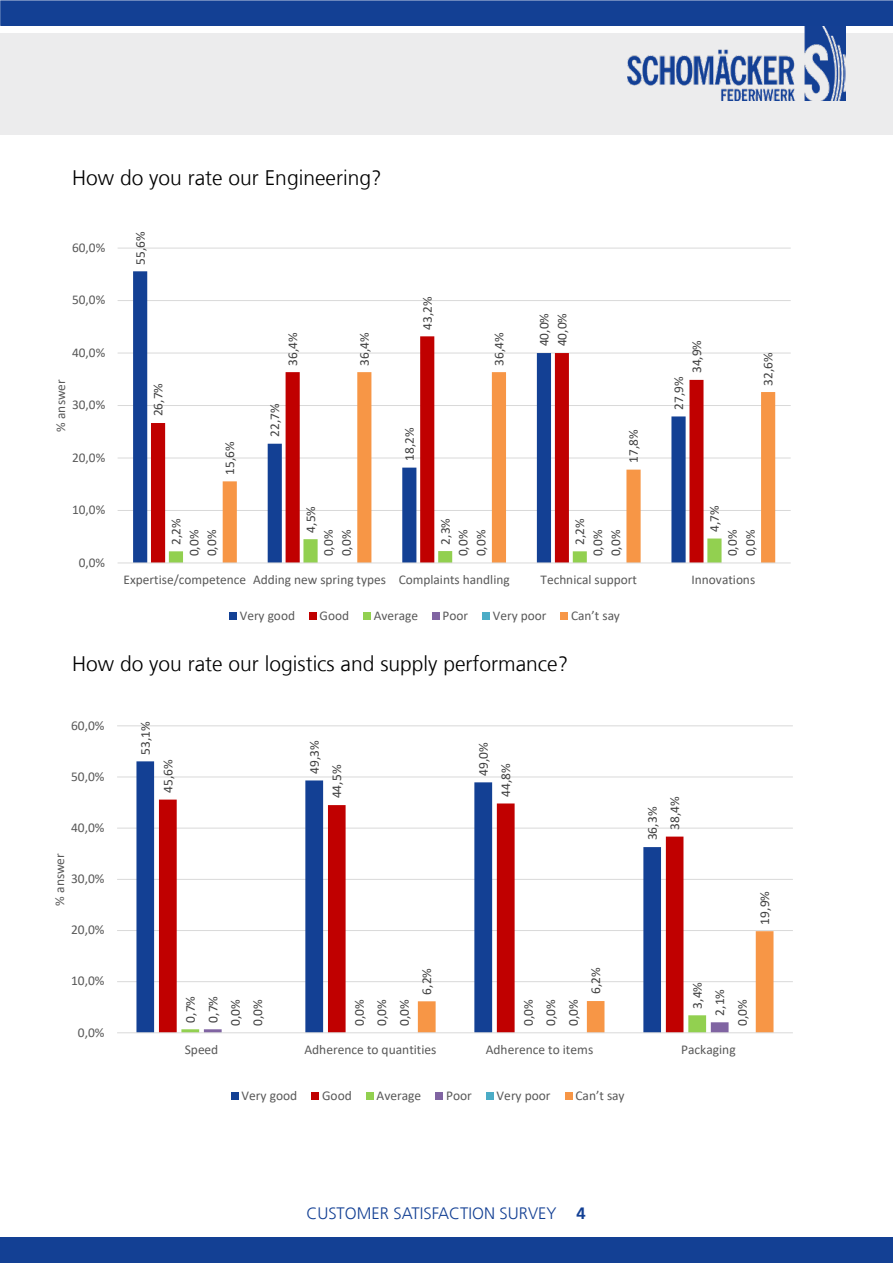
<style>
.page{position:relative;width:893px;height:1263px;background:#fff}
.page>*{position:absolute;margin:0;border:0;box-sizing:border-box;transform-origin:0 0}
.t1{font:300 21px "Frutiger LT Com";color:#000}
.t2{font:300 16.5px "Frutiger LT Com";color:#134094}
.t3{font:13.5px "Calibri";color:#595959}
.t4{font:13.5px/22.5px "Calibri";letter-spacing:.005em;color:#404040}
.t5{font:13.35px "Calibri";color:#595959}
.t6{font:13.35px/17.9px "Calibri";letter-spacing:.005em;color:#404040}
.s1{font-weight:700}
</style>
<div class="page">
<div style="left:0;top:34px;width:893px;height:101px;background:#ececed"></div>
<img style="left:627px;top:26px;width:218px;height:75px">
<div style="left:1px;top:1px;width:891px;height:24px;background:#134094"></div>
<div style="left:0;top:0;width:893px;height:26px;border:2px solid #134094"></div>
<div style="left:0;top:1237px;width:893px;height:26px;background:#134094"></div>
<hr style="left:118px;top:510px;width:673px;height:1px;background:#d9d9d9">
<hr style="left:118px;top:458px;width:673px;height:1px;background:#d9d9d9">
<hr style="left:118px;top:405px;width:673px;height:1px;background:#d9d9d9">
<hr style="left:118px;top:353px;width:673px;height:1px;background:#d9d9d9">
<hr style="left:118px;top:300px;width:673px;height:1px;background:#d9d9d9">
<hr style="left:118px;top:248px;width:673px;height:1px;background:#d9d9d9">
<svg style="left:133px;top:271px;width:18px;height:291px;fill:#134094"></svg>
<svg style="left:151px;top:336px;width:552px;height:226px"></svg>
<svg style="left:169px;top:538px;width:54px;height:24px"></svg>
<svg style="left:223px;top:372px;width:552px;height:190px"></svg>
<hr style="left:118px;top:562px;width:673px;height:1px;background:#d9d9d9">
<div style="left:229px;top:612px;width:8px;height:8px;background:#134094"></div>
<div style="left:309px;top:612px;width:7px;height:8px;background:#c00000"></div>
<div style="left:363px;top:612px;width:7px;height:8px;background:#92d050"></div>
<div style="left:432px;top:612px;width:7px;height:8px;background:#8064a2"></div>
<div style="left:482px;top:612px;width:8px;height:8px;background:#4bacc6"></div>
<div style="left:560px;top:612px;width:8px;height:8px;background:#f79646"></div>
<hr style="left:117px;top:981px;width:676px;height:1px;background:#d9d9d9">
<hr style="left:117px;top:930px;width:676px;height:1px;background:#d9d9d9">
<hr style="left:117px;top:879px;width:676px;height:1px;background:#d9d9d9">
<hr style="left:117px;top:828px;width:676px;height:1px;background:#d9d9d9">
<hr style="left:117px;top:776px;width:676px;height:1px;background:#d9d9d9">
<hr style="left:117px;top:725px;width:676px;height:1px;background:#d9d9d9">
<svg style="left:136px;top:761px;width:525px;height:271px"></svg>
<svg style="left:159px;top:799px;width:524px;height:233px"></svg>
<svg style="left:181px;top:931px;width:592px;height:101px"></svg>
<hr style="left:117px;top:1032px;width:676px;height:1px;background:#d9d9d9">
<div style="left:231px;top:1092px;width:7px;height:8px;background:#134094"></div>
<div style="left:311px;top:1092px;width:8px;height:8px;background:#c00000"></div>
<div style="left:366px;top:1092px;width:7px;height:8px;background:#92d050"></div>
<div style="left:435px;top:1092px;width:8px;height:8px;background:#8064a2"></div>
<div style="left:486px;top:1092px;width:7px;height:8px;background:#4bacc6"></div>
<div style="left:565px;top:1092px;width:7px;height:8px;background:#f79646"></div>
<h1 class="t1" style="left:72px;top:165px;width:311px">How do you rate our Engineering?</h1>
<p class="t5" style="left:72px;top:238px;width:35px">60,0%</p>
<p class="t5" style="left:72px;top:291px;width:35px">50,0%</p>
<p class="t5" style="left:72px;top:343px;width:35px">40,0%</p>
<p class="t5" style="left:51px;top:431px;width:53px;rotate:-90deg">% answer</p>
<p class="t5" style="left:72px;top:396px;width:35px">30,0%</p>
<p class="t5" style="left:72px;top:448px;width:35px">20,0%</p>
<p class="t5" style="left:72px;top:501px;width:35px">10,0%</p>
<p class="t5" style="left:79px;top:553px;width:28px">0,0%</p>
<p class="t6" style="left:131px;top:265px;width:35px;rotate:-90deg">55,6%</p>
<p class="t6" style="left:149px;top:416px;width:35px;rotate:-90deg">26,7%</p>
<p class="t6" style="left:220px;top:475px;width:35px;rotate:-90deg">15,6%</p>
<p class="t6" style="left:283px;top:365px;width:35px;rotate:-90deg">36,4%</p>
<p class="t6" style="left:266px;top:437px;width:35px;rotate:-90deg">22,7%</p>
<p class="t6" style="left:418px;top:330px;width:35px;rotate:-90deg">43,2%</p>
<p class="t6" style="left:355px;top:365px;width:35px;rotate:-90deg">36,4%</p>
<p class="t6" style="left:490px;top:365px;width:35px;rotate:-90deg">36,4%</p>
<p class="t6" style="left:400px;top:461px;width:35px;rotate:-90deg">18,2%</p>
<p class="t6" style="left:535px;top:346px;width:35px;rotate:-90deg">40,0%</p>
<p class="t6" style="left:553px;top:346px;width:35px;rotate:-90deg">40,0%</p>
<p class="t6" style="left:624px;top:463px;width:35px;rotate:-90deg">17,8%</p>
<p class="t6" style="left:687px;top:373px;width:35px;rotate:-90deg">34,9%</p>
<p class="t6" style="left:669px;top:410px;width:35px;rotate:-90deg">27,9%</p>
<p class="t6" style="left:759px;top:385px;width:35px;rotate:-90deg">32,6%</p>
<p class="t6" style="left:705px;top:532px;width:28px;rotate:-90deg">4,7%</p>
<p class="t6" style="left:301px;top:533px;width:28px;rotate:-90deg">4,5%</p>
<p class="t6" style="left:436px;top:544px;width:28px;rotate:-90deg">2,3%</p>
<p class="t6" style="left:571px;top:545px;width:28px;rotate:-90deg">2,2%</p>
<p class="t6" style="left:167px;top:545px;width:28px;rotate:-90deg">2,2%</p>
<p class="t6" style="left:185px;top:556px;width:28px;rotate:-90deg">0,0%<br>0,0%</p>
<p class="t6" style="left:319px;top:556px;width:28px;rotate:-90deg">0,0%<br>0,0%</p>
<p class="t6" style="left:454px;top:556px;width:28px;rotate:-90deg">0,0%<br>0,0%</p>
<p class="t6" style="left:588px;top:556px;width:28px;rotate:-90deg">0,0%<br>0,0%</p>
<p class="t6" style="left:723px;top:556px;width:28px;rotate:-90deg">0,0%<br>0,0%</p>
<p class="t5" style="left:124px;top:570px;width:387px">Expertise/competence Adding new spring types Complaints handling</p>
<p class="t5" style="left:540px;top:570px;width:98px">Technical support</p>
<p class="t5" style="left:691px;top:570px;width:65px">Innovations</p>
<p class="t5" style="left:240px;top:606px;width:57px">Very good</p>
<p class="t5" style="left:320px;top:606px;width:31px">Good</p>
<p class="t5" style="left:374px;top:606px;width:46px">Average</p>
<p class="t5" style="left:443px;top:606px;width:27px">Poor</p>
<p class="t5" style="left:493px;top:606px;width:55px">Very poor</p>
<p class="t5" style="left:571px;top:606px;width:50px">Can’t say</p>
<h1 class="t1" style="left:72px;top:651px;width:497px">How do you rate our logistics and supply performance?</h1>
<p class="t3" style="left:71px;top:716px;width:35px">60,0%</p>
<p class="t3" style="left:71px;top:767px;width:35px">50,0%</p>
<p class="t3" style="left:71px;top:818px;width:35px">40,0%</p>
<p class="t3" style="left:50px;top:905px;width:54px;rotate:-90deg">% answer</p>
<p class="t3" style="left:71px;top:869px;width:35px">30,0%</p>
<p class="t3" style="left:71px;top:920px;width:35px">20,0%</p>
<p class="t3" style="left:71px;top:971px;width:35px">10,0%</p>
<p class="t3" style="left:78px;top:1023px;width:28px">0,0%</p>
<p class="t4" style="left:134px;top:755px;width:35px;rotate:-90deg">53,1%</p>
<p class="t4" style="left:303px;top:774px;width:35px;rotate:-90deg">49,3%</p>
<p class="t4" style="left:472px;top:776px;width:35px;rotate:-90deg">49,0%</p>
<p class="t4" style="left:156px;top:793px;width:35px;rotate:-90deg">45,6%</p>
<p class="t4" style="left:325px;top:798px;width:35px;rotate:-90deg">44,5%</p>
<p class="t4" style="left:494px;top:797px;width:35px;rotate:-90deg">44,8%</p>
<p class="t4" style="left:641px;top:840px;width:35px;rotate:-90deg">36,3%</p>
<p class="t4" style="left:663px;top:830px;width:35px;rotate:-90deg">38,4%</p>
<p class="t4" style="left:753px;top:924px;width:35px;rotate:-90deg">19,9%</p>
<p class="t4" style="left:415px;top:994px;width:28px;rotate:-90deg">6,2%</p>
<p class="t4" style="left:584px;top:994px;width:28px;rotate:-90deg">6,2%</p>
<p class="t4" style="left:686px;top:1009px;width:28px;rotate:-90deg">3,4%</p>
<p class="t4" style="left:201px;top:1023px;width:28px;rotate:-90deg">0,7%</p>
<p class="t4" style="left:370px;top:1026px;width:28px;rotate:-90deg">0,0%</p>
<p class="t4" style="left:539px;top:1026px;width:28px;rotate:-90deg">0,0%</p>
<p class="t4" style="left:708px;top:1016px;width:28px;rotate:-90deg">2,1%</p>
<p class="t4" style="left:179px;top:1023px;width:28px;rotate:-90deg">0,7%</p>
<p class="t4" style="left:348px;top:1026px;width:28px;rotate:-90deg">0,0%</p>
<p class="t4" style="left:517px;top:1026px;width:28px;rotate:-90deg">0,0%</p>
<p class="t4" style="left:224px;top:1026px;width:28px;rotate:-90deg">0,0%<br>0,0%</p>
<p class="t4" style="left:393px;top:1026px;width:28px;rotate:-90deg">0,0%</p>
<p class="t4" style="left:562px;top:1026px;width:28px;rotate:-90deg">0,0%</p>
<p class="t4" style="left:731px;top:1026px;width:28px;rotate:-90deg">0,0%</p>
<p class="t3" style="left:185px;top:1040px;width:35px">Speed</p>
<p class="t3" style="left:304px;top:1040px;width:134px">Adherence to quantities</p>
<p class="t3" style="left:486px;top:1040px;width:109px">Adherence to items</p>
<p class="t3" style="left:681px;top:1040px;width:56px">Packaging</p>
<p class="t3" style="left:242px;top:1086px;width:57px">Very good</p>
<p class="t3" style="left:322px;top:1086px;width:31px">Good</p>
<p class="t3" style="left:377px;top:1086px;width:46px">Average</p>
<p class="t3" style="left:446px;top:1086px;width:27px">Poor</p>
<p class="t3" style="left:497px;top:1086px;width:56px">Very poor</p>
<p class="t3" style="left:575px;top:1086px;width:51px">Can’t say</p>
<p class="t2" style="left:306px;top:1203px;width:281px">CUSTOMER SATISFACTION SURVEY <span class="s1">4</span></p>
</div>
